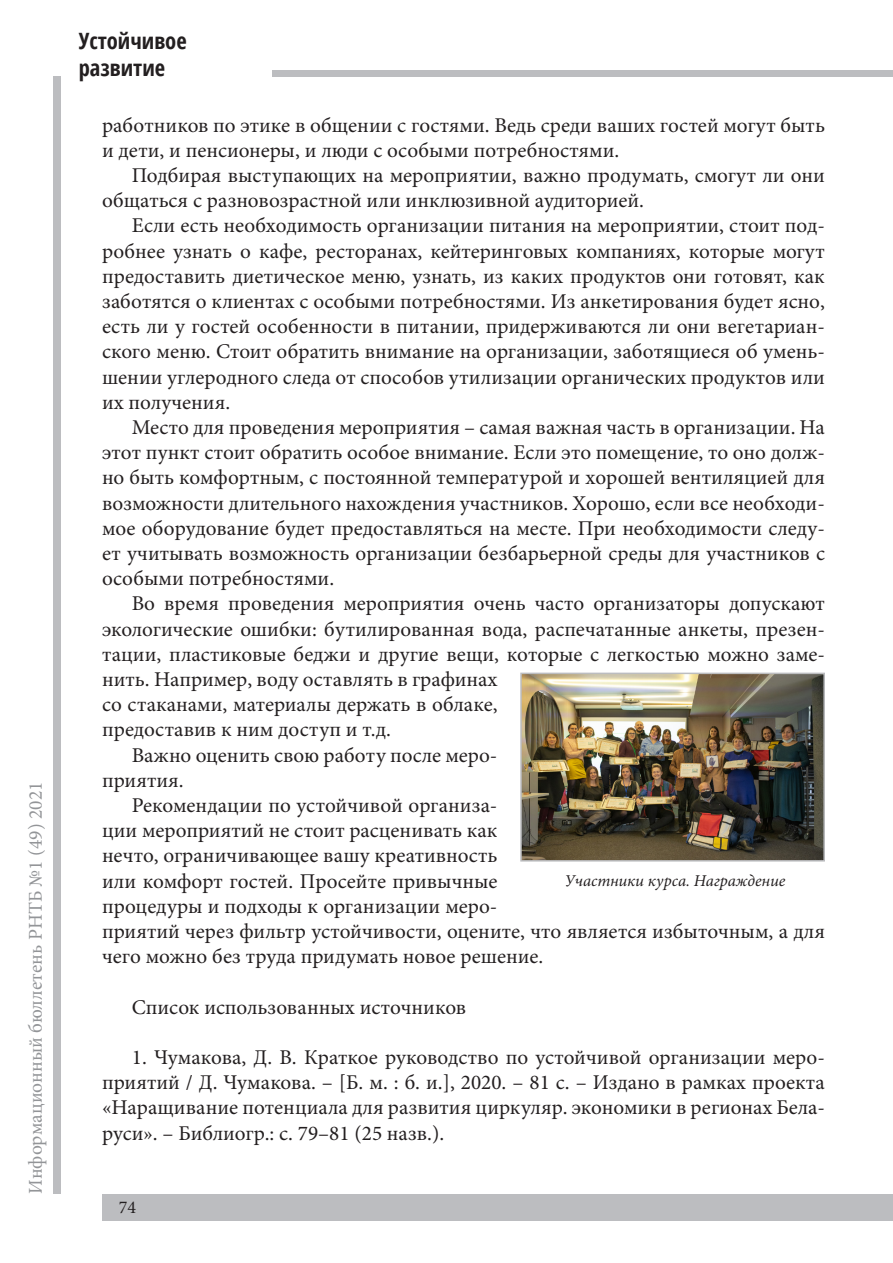
<style>
.page{position:relative;width:893px;height:1263px;background:#fff}
.page>*{position:absolute;margin:0;border:0;box-sizing:border-box;transform-origin:0 0}
.t1{font:700 condensed 22.5px/27px "Open Sans";color:#231f20}
.Paragraph_Style_1{font:21px/25.2px "Minion Pro";color:#231f20;text-align:justify}
.t2{font:19.5px "Minion Pro";color:#939598}
.t3{font:18px "Minion Pro";color:#231f20}
.t4{font:italic 16.5px "Minion Pro";color:#231f20}
</style>
<div class="page">
<div style="left:102px;top:1194px;width:791px;height:26px;background:#bcbdc0"></div>
<div style="left:272px;top:70px;width:621px;height:7px;background:#bcbdc0"></div>
<div style="left:54px;top:77px;width:7px;height:1117px;background:#bcbdc0"></div>
<img style="left:523px;top:676px;width:299px;height:182px">
<div style="left:520px;top:673px;width:305px;height:188px;border:2px solid #bcbdc0"></div>
<p class="t2" style="left:23px;top:1194px;width:414px;rotate:-90deg">Информационный бюллетень РНТБ №1 (49) 2021</p>
<p class="t1" style="left:79px;top:27px;width:110px">Устойчивое развитие</p>
<p class="Paragraph_Style_1" style="left:102px;top:112px;width:724px">работников по этике в общении с гостями. Ведь среди ваших гостей могут быть и дети, и пенсионеры, и люди с особыми потребностями.</p>
<p class="Paragraph_Style_1" style="left:102px;top:163px;width:724px;text-indent:30px">Подбирая выступающих на мероприятии, важно продумать, смогут ли они общаться с разновозрастной или инклюзивной аудиторией.</p>
<p class="Paragraph_Style_1" style="left:102px;top:213px;width:724px;text-indent:30px">Если есть необходимость организации питания на мероприятии, стоит под&shy;робнее узнать о кафе, ресторанах, кейтеринговых компаниях, которые могут предоставить диетическое меню, узнать, из каких продуктов они готовят, как заботятся о клиентах с особыми потребностями. Из анкетирования будет ясно, есть ли у гостей особенности в питании, придерживаются ли они вегетариан&shy;ского меню. Стоит обратить внимание на организации, заботящиеся об умень&shy;шении углеродного следа от способов утилизации органических продуктов или их получения.</p>
<p class="Paragraph_Style_1" style="left:102px;top:415px;width:724px;text-indent:30px">Место для проведения мероприятия – самая важная часть в организации. На этот пункт стоит обратить особое внимание. Если это помещение, то оно долж&shy;но быть комфортным, с постоянной температурой и хорошей вентиляцией для возможности длительного нахождения участников. Хорошо, если все необходи&shy;мое оборудование будет предоставляться на месте. При необходимости следу&shy;ет учитывать возможность организации безбарьерной среды для участников с особыми потребностями.</p>
<p class="Paragraph_Style_1" style="left:102px;top:591px;width:724px;text-indent:30px">Во время проведения мероприятия очень часто организаторы допускают экологические ошибки: бутилированная вода, распечатанные анкеты, презен&shy;тации, пластиковые беджи и другие вещи, которые с легкостью можно заме-</p>
<p class="Paragraph_Style_1" style="left:102px;top:667px;width:397px">нить. Например, воду оставлять в графинах со стаканами, материалы держать в облаке, предоставив к ним доступ и т.д.</p>
<p class="Paragraph_Style_1" style="left:102px;top:742px;width:397px;text-indent:30px">Важно оценить свою работу после меро&shy;приятия.</p>
<p class="Paragraph_Style_1" style="left:102px;top:793px;width:724px;text-align:left;text-indent:30px">Рекомендации по устойчивой организа-<br>ции мероприятий не стоит расценивать как<br>нечто, ограничивающее вашу креативность<br>или комфорт гостей. Просейте привычные<br>процедуры и подходы к организации меро-<br>приятий через фильтр устойчивости, оцените, что является избыточным, а для чего можно без труда придумать новое решение.</p>
<p class="Paragraph_Style_1" style="left:132px;top:994px;width:336px">Список использованных источников</p>
<p class="Paragraph_Style_1" style="left:102px;top:1045px;width:724px;text-indent:30px">1. Чумакова, Д. В. Краткое руководство по устойчивой организации меро&shy;приятий / Д. Чумакова. – [Б. м. : б. и.], 2020. – 81 с. – Издано в рамках проекта «Наращивание потенциала для развития циркуляр. экономики в регионах Бела&shy;руси». – Библиогр.: с. 79–81 (25 назв.).</p>
<p class="t4" style="left:565px;top:870px;width:222px">Участники курса. Награждение</p>
<p class="t3" style="left:119px;top:1195px;width:19px">74</p>
</div>
